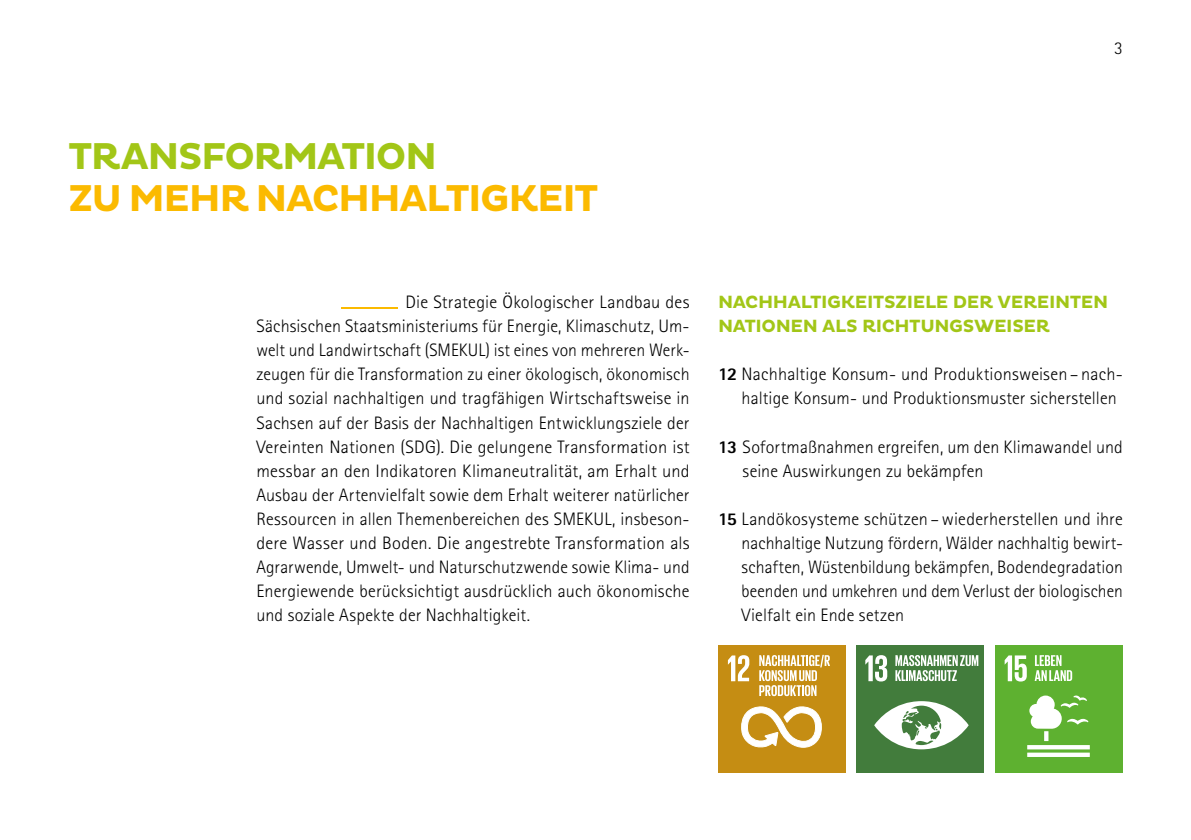
<style>
.page{position:relative;width:1191px;height:840px;background:#fff}
.page>*{position:absolute;margin:0;border:0;box-sizing:border-box;transform-origin:0 0}
.t1{font:700 38px/42px "Pluto";letter-spacing:-.04em;color:#fbba00}
.p_fließttext{font:300 18px/24px "Rotis Sans Serif Pro";letter-spacing:.005em;color:#000;text-align:justify}
.t2{font:700 18px/24px "Pluto";letter-spacing:-.02em;color:#a2c617}
.s1{color:#a2c617}
.s2{font-weight:800}
</style>
<div class="page">
<hr style="left:341px;top:307px;width:57px;height:1px;background:#fbba00">
<div style="left:718px;top:644px;width:127px;height:128px;background:#c58d13"></div>
<svg style="left:728px;top:655px;width:21px;height:25px"></svg>
<svg style="left:741px;top:706px;width:81px;height:42px"></svg>
<svg style="left:759px;top:654px;width:71px;height:41px"></svg>
<div style="left:856px;top:644px;width:128px;height:128px;background:#427c3c"></div>
<svg style="left:865px;top:655px;width:22px;height:26px"></svg>
<svg style="left:874px;top:701px;width:94px;height:48px"></svg>
<svg style="left:895px;top:655px;width:83px;height:25px"></svg>
<div style="left:995px;top:644px;width:128px;height:128px;background:#5eb130"></div>
<svg style="left:1004px;top:655px;width:22px;height:26px"></svg>
<svg style="left:1044px;top:730px;width:4px;height:10px"></svg>
<svg style="left:1027px;top:744px;width:62px;height:5px"></svg>
<svg style="left:1027px;top:752px;width:62px;height:4px"></svg>
<svg style="left:1029px;top:695px;width:59px;height:33px"></svg>
<svg style="left:1034px;top:655px;width:38px;height:25px"></svg>
<p class="p_fließttext" style="left:1114px;top:37px;width:10px">3</p>
<h1 class="t1" style="left:68px;top:136px;width:532px"><span class="s1">TRANSFORMATION<br></span>ZU MEHR NACHHALTIGKEIT</h1>
<p class="p_fließttext" style="left:256px;top:290px;width:435px;text-indent:149px">Die Strategie Ökologischer Landbau des Sächsischen Staatsministeriums für Energie, Klimaschutz, Um&shy;welt und Landwirtschaft (SMEKUL) ist eines von mehreren Werk&shy;zeugen für die Transformation zu einer ökologisch, ökonomisch und sozial nachhaltigen und tragfähigen Wirtschaftsweise in Sachsen auf der Basis der Nachhaltigen Entwicklungsziele der Vereinten Nationen (SDG). Die gelungene Transformation ist messbar an den Indikatoren Klimaneutralität, am Erhalt und Ausbau der Artenvielfalt sowie dem Erhalt weiterer natürlicher Ressourcen in allen Themenbereichen des SMEKUL, insbeson&shy;dere Wasser und Boden. Die angestrebte Transformation als Agrarwende, Umwelt- und Naturschutzwende sowie Klima- und Energiewende berücksichtigt ausdrücklich auch ökonomische und soziale Aspekte der Nachhaltigkeit.</p>
<h2 class="t2" style="left:718px;top:290px;width:392px">NACHHALTIGKEITSZIELE DER VEREINTEN<br>NATIONEN ALS RICHTUNGSWEISER</h2>
<p class="p_fließttext" style="left:741px;top:362px;width:383px;text-indent:-24px"><span class="s2">12</span> Nachhaltige Konsum- und Produktionsweisen – nach&shy;haltige Konsum- und Produktionsmuster sicherstellen</p>
<p class="p_fließttext" style="left:742px;top:434px;width:382px;text-indent:-25px"><span class="s2">13</span> Sofortmaßnahmen ergreifen, um den Klimawandel und seine Auswirkungen zu bekämpfen</p>
<p class="p_fließttext" style="left:741px;top:506px;width:383px;text-indent:-24px"><span class="s2">15</span> Landökosysteme schützen –wiederherstellen und ihre nachhaltige Nutzung fördern, Wälder nachhaltig bewirt&shy;schaften, Wüstenbildung bekämpfen, Bodendegradation beenden und umkehren und dem Verlust der biologischen Vielfalt ein Ende setzen</p>
</div>
